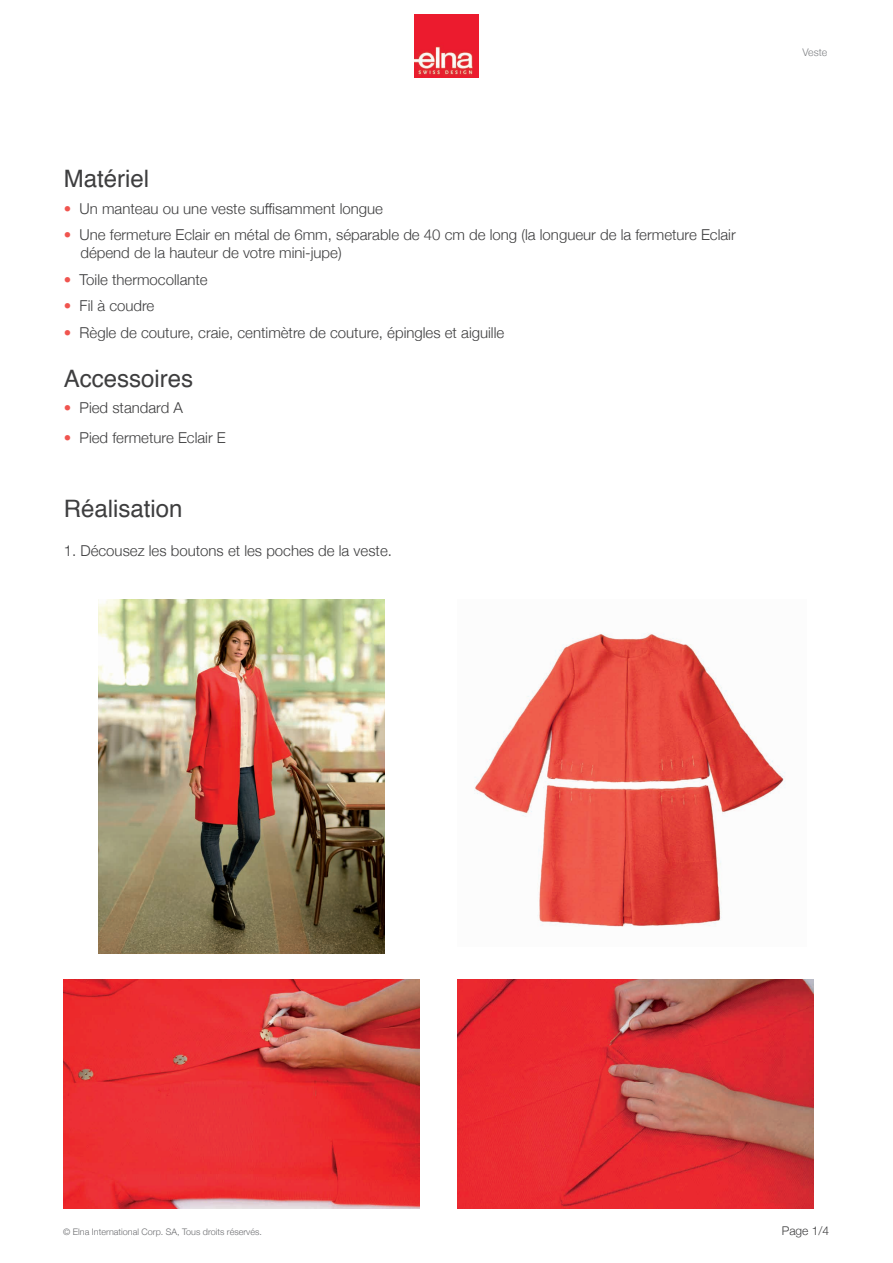
<style>
.page{position:relative;width:893px;height:1263px;background:#fff}
.page>*{position:absolute;margin:0;border:0;box-sizing:border-box;transform-origin:0 0}
.t1{font:24px "Helvetica";color:#3e3e3f}
.t2{font:300 15px/18px "Helvetica Neue";color:#3e3e3f}
.t3{font:300 12px "Helvetica Neue";color:#3e3e3f}
.t4{font:300 10.5px "Helvetica Neue";color:#808285}
.t5{font:300 9px "Helvetica Neue";color:#6c6d70}
.s1{color:#f0544f}
</style>
<div class="page">
<img style="left:457px;top:979px;width:356px;height:230px">
<img style="left:63px;top:979px;width:356px;height:230px">
<img style="left:98px;top:600px;width:286px;height:353px">
<img style="left:474px;top:633px;width:311px;height:294px">
<img style="left:414px;top:15px;width:65px;height:63px">
<h1 class="t1" style="left:64px;top:160px;width:87px">Matériel</h1>
<p class="t2" style="left:64px;top:198px;width:321px"><span class="s1">•</span> Un manteau ou une veste suffisamment longue</p>
<p class="t2" style="left:80px;top:225px;width:657px;text-indent:-17px"><span class="s1">•</span> Une fermeture Eclair en métal de 6mm, séparable de 40 cm de long (la longueur de la fermeture Eclair dépend de la hauteur de votre mini-jupe)</p>
<p class="t2" style="left:64px;top:269px;width:145px"><span class="s1">•</span> Toile thermocollante</p>
<p class="t2" style="left:64px;top:296px;width:92px"><span class="s1">•</span> Fil à coudre</p>
<p class="t2" style="left:64px;top:322px;width:442px"><span class="s1">•</span> Règle de couture, craie, centimètre de couture, épingles et aiguille</p>
<h1 class="t1" style="left:64px;top:360px;width:131px">Accessoires</h1>
<p class="t2" style="left:64px;top:398px;width:121px"><span class="s1">•</span> Pied standard A</p>
<p class="t2" style="left:64px;top:427px;width:164px"><span class="s1">•</span> Pied fermeture Eclair E</p>
<h1 class="t1" style="left:64px;top:490px;width:120px">Réalisation</h1>
<p class="t2" style="left:64px;top:540px;width:330px">1. Décousez les boutons et les poches de la veste.</p>
<p class="t4" style="left:803px;top:44px;width:26px">Veste</p>
<p class="t5" style="left:63px;top:1224px;width:200px">© Elna International Corp. SA, Tous droits réservés.</p>
<p class="t3" style="left:782px;top:1221px;width:49px">Page 1/4</p>
</div>
